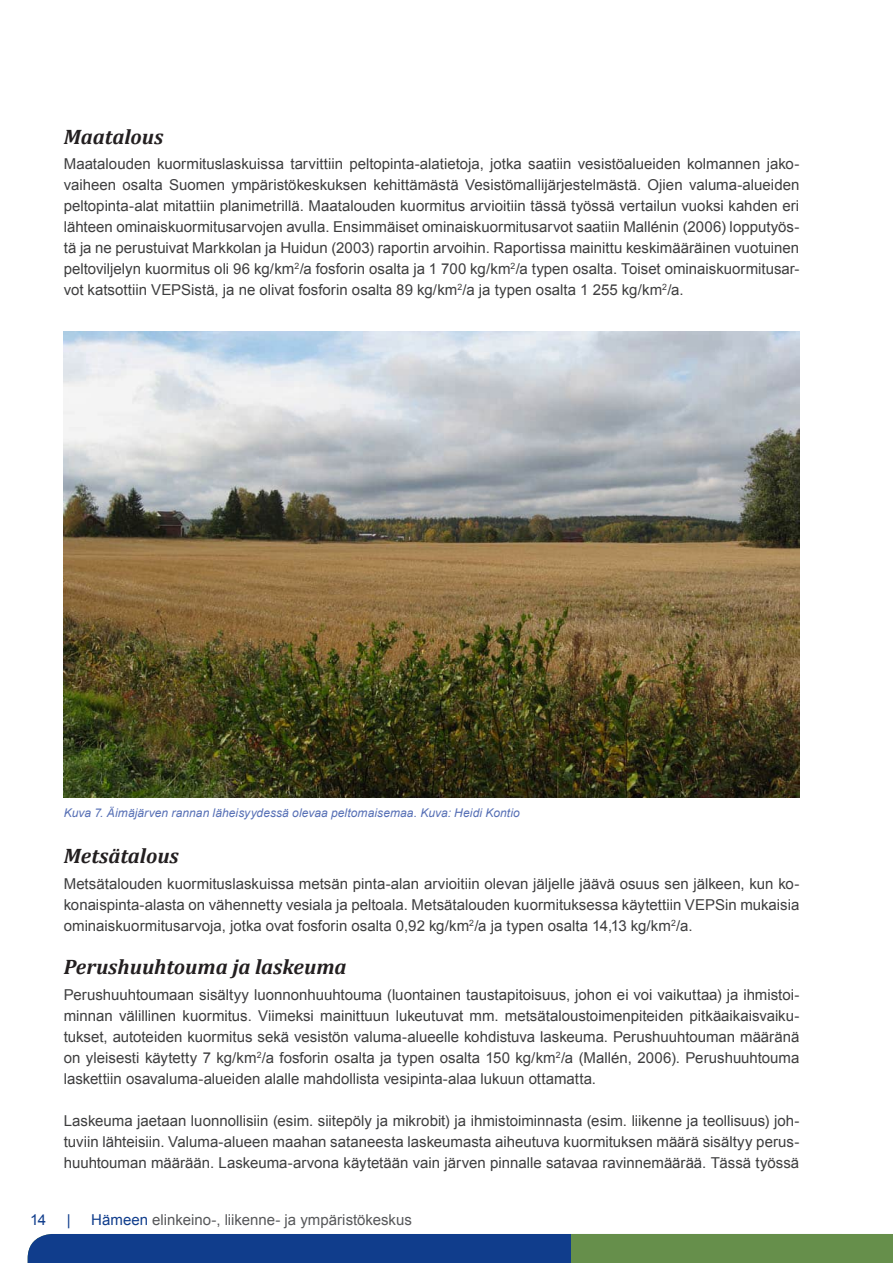
<style>
.page{position:relative;width:893px;height:1263px;background:#fff}
.page>*{position:absolute;margin:0;border:0;box-sizing:border-box;transform-origin:0 0}
.Otsikko_2{font:italic 700 21px "Cambria";color:#231f20}
.Leipäteksti{font:15px/21px "Arial";color:#3e3e3f;text-align:justify}
.t1{font:15px "Arial";color:#57585a}
.t2{font:15px "Arial";color:#103d8c}
.Kuvatekstit{font:italic 12px "Arial";letter-spacing:.005em;color:#566fb5}
.s1{color:#103d8c}
</style>
<div class="page">
<svg style="left:28px;top:1234px;width:865px;height:29px;background:#315c74"></svg>
<img style="left:64px;top:332px;width:735px;height:465px">
<p class="Otsikko_2" style="left:64px;top:124px;width:101px">Maatalous</p>
<p class="Leipäteksti" style="left:64px;top:154px;width:737px">Maatalouden kuormituslaskuissa tarvittiin peltopinta-alatietoja, jotka saatiin vesistöalueiden kolmannen jako&shy;vaiheen osalta Suomen ympäristökeskuksen kehittämästä Vesistömallijärjestelmästä. Ojien valuma-alueiden peltopinta-alat mitattiin planimetrillä. Maatalouden kuormitus arvioitiin tässä työssä vertailun vuoksi kahden eri lähteen ominaiskuormitusarvojen avulla. Ensimmäiset ominaiskuormitusarvot saatiin Mallénin (2006) lopputyös&shy;tä ja ne perustuivat Markkolan ja Huidun (2003) raportin arvoihin. Raportissa mainittu keskimääräinen vuotuinen peltoviljelyn kuormitus oli 96 kg/km<sup>2</sup>/a fosforin osalta ja 1 700 kg/km<sup>2</sup>/a typen osalta. Toiset ominaiskuormitusar&shy;vot katsottiin VEPSistä, ja ne olivat fosforin osalta 89 kg/km<sup>2</sup>/a ja typen osalta 1 255 kg/km<sup>2</sup>/a.</p>
<p class="Kuvatekstit" style="left:64px;top:805px;width:458px">Kuva 7. Äimäjärven rannan läheisyydessä olevaa peltomaisemaa. Kuva: Heidi Kontio</p>
<p class="Otsikko_2" style="left:64px;top:843px;width:117px">Metsätalous</p>
<p class="Leipäteksti" style="left:64px;top:873px;width:737px">Metsätalouden kuormituslaskuissa metsän pinta-alan arvioitiin olevan jäljelle jäävä osuus sen jälkeen, kun ko&shy;konaispinta-alasta on vähennetty vesiala ja peltoala. Metsätalouden kuormituksessa käytettiin VEPSin mukaisia ominaiskuormitusarvoja, jotka ovat fosforin osalta 0,92 kg/km<sup>2</sup>/a ja typen osalta 14,13 kg/km<sup>2</sup>/a.</p>
<p class="Otsikko_2" style="left:64px;top:954px;width:284px">Perushuuhtouma ja laskeuma</p>
<p class="Leipäteksti" style="left:64px;top:984px;width:737px">Perushuuhtoumaan sisältyy luonnonhuuhtouma (luontainen taustapitoisuus, johon ei voi vaikuttaa) ja ihmistoi&shy;minnan välillinen kuormitus. Viimeksi mainittuun lukeutuvat mm. metsätaloustoimenpiteiden pitkäaikaisvaiku&shy;tukset, autoteiden kuormitus sekä vesistön valuma-alueelle kohdistuva laskeuma. Perushuuhtouman määränä on yleisesti käytetty 7 kg/km<sup>2</sup>/a fosforin osalta ja typen osalta 150 kg/km<sup>2</sup>/a (Mallén, 2006). Perushuuhtouma laskettiin osavaluma-alueiden alalle mahdollista vesipinta-alaa lukuun ottamatta.</p>
<p class="Leipäteksti" style="left:64px;top:1110px;width:737px">Laskeuma jaetaan luonnollisiin (esim. siitepöly ja mikrobit) ja ihmistoiminnasta (esim. liikenne ja teollisuus) joh&shy;tuviin lähteisiin. Valuma-alueen maahan sataneesta laskeumasta aiheutuva kuormituksen määrä sisältyy perus&shy;huuhtouman määrään. Laskeuma-arvona käytetään vain järven pinnalle satavaa ravinnemäärää. Tässä työssä</p>
<p class="t2" style="left:30px;top:1210px;width:18px">14</p>
<p class="t2" style="left:67px;top:1210px;width:5px">|</p>
<p class="t1" style="left:91px;top:1210px;width:322px"><span class="s1">Hämeen</span> elinkeino-, liikenne- ja ympäristökeskus</p>
</div>
